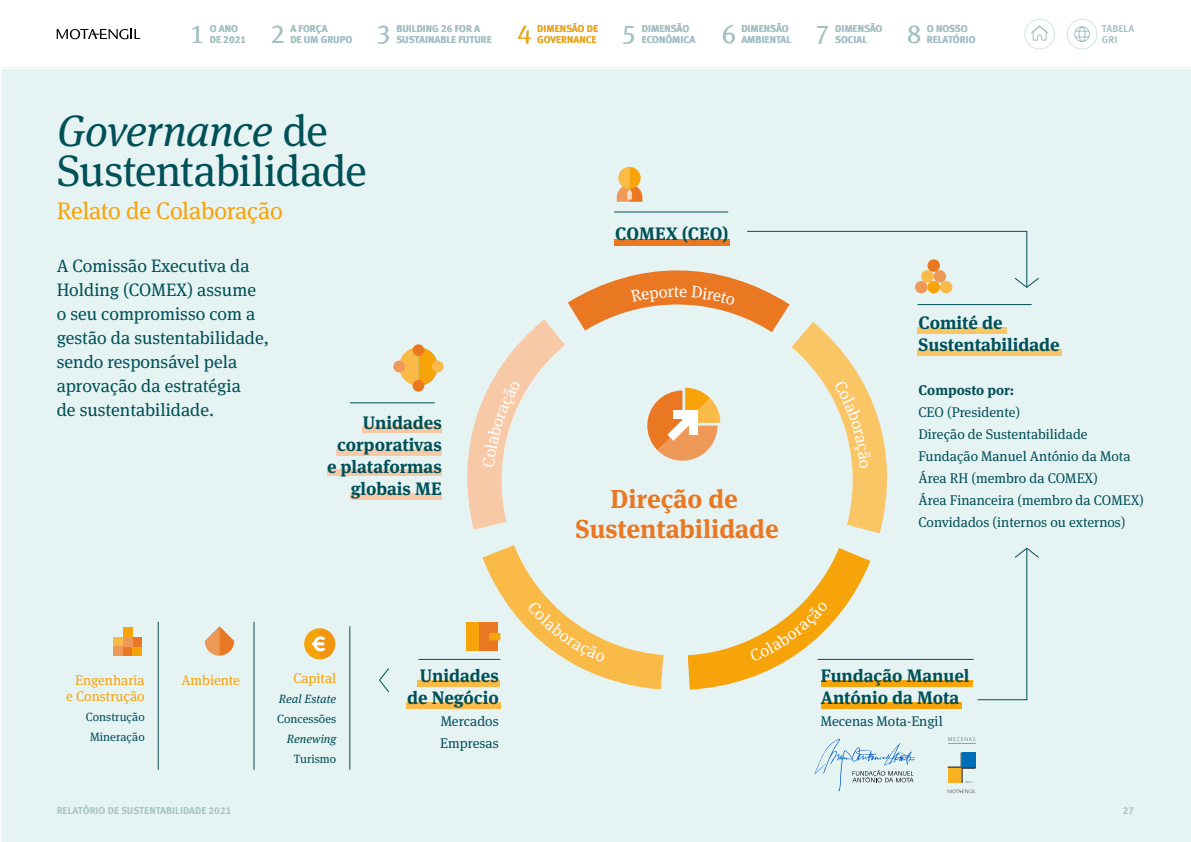
<style>
.page{position:relative;width:1191px;height:842px;background:#fff}
.page>*{position:absolute;margin:0;border:0;box-sizing:border-box;transform-origin:0 0}
.t1{font:44px "Meta Serif Lf";letter-spacing:-.02em;color:#005058}
.t2{font:italic 44px "Meta Serif";letter-spacing:-.015em;color:#005058}
.t3{font:26px "Meta Serif Tf";color:#a6c2c4}
.t4{font:26px "Meta Serif Tf";color:#f7a30a}
.t5{font:700 25.9px/29.6px "Meta Serif Lf";color:#ea7721;text-align:center}
.t6{font:24px "Meta Serif Lf";letter-spacing:-.015em;color:#f7a30a}
.t7{font:18px/24px "Meta Serif Lf";color:#005058}
.t8{font:700 18px/22px "Meta Serif Tf";color:#005058}
.t9{font:16.7px "Meta Serif";color:#fff}
.t10{font:14px/22px "Meta Serif Lf";color:#005058}
.t11{font:14px "Meta Serif";color:#f7a30a}
.t12{font:14px/22px "Meta Serif";color:#005058}
.t13{font:700 14px "Meta Serif Lf";color:#005058}
.t14{font:12px/20px "Meta Serif";color:#005058;text-align:center}
.t15{font:italic 12px "Meta Serif";color:#005058}
.t16{font:700 10px/11px "Meta Offc";color:#a6c2c4}
.t17{font:700 10px/11px "Meta Offc";color:#f7a30a}
.s1{font-family:"Meta Serif Lf";font-style:normal}
</style>
<div class="page">
<svg style="left:57px;top:29px;width:83px;height:10px"></svg>
<div style="left:1024px;top:19px;width:31px;height:30px;border:1px solid #d4e3e3;border-radius:50%"></div>
<svg style="left:1031px;top:25px;width:17px;height:16px"></svg>
<div style="left:1066px;top:19px;width:31px;height:30px;border:1px solid #d4e3e3;border-radius:50%"></div>
<svg style="left:1074px;top:26px;width:16px;height:16px"></svg>
<hr style="left:1px;top:68px;width:1190px;height:1px;background:#005058">
<div style="left:1px;top:69px;width:1190px;height:773px;background:#e6f3f3"></div>
<svg style="left:568px;top:270px;width:221px;height:52px;fill:#ea7721"></svg>
<svg style="left:467px;top:319px;width:140px;height:211px"></svg>
<svg style="left:482px;top:481px;width:182px;height:208px"></svg>
<svg style="left:687px;top:548px;width:183px;height:142px"></svg>
<svg style="left:753px;top:322px;width:134px;height:211px;fill:#f7c565"></svg>
<div style="left:501px;top:305px;width:351px;height:350px;background:#e6f3f3;border-radius:50%"></div>
<div style="left:417px;top:680px;width:83px;height:7px;background:#f9ba47"></div>
<div style="left:406px;top:702px;width:94px;height:6px;background:#f9ba47"></div>
<div style="left:614px;top:239px;width:116px;height:7px;background:#ea7721"></div>
<div style="left:916px;top:327px;width:90px;height:7px;background:#fac565"></div>
<div style="left:916px;top:349px;width:145px;height:7px;background:#fac565"></div>
<hr style="left:158px;top:622px;width:1px;height:148px;background:#054e56">
<hr style="left:254px;top:622px;width:1px;height:148px;background:#054e56">
<hr style="left:349px;top:626px;width:1px;height:144px;background:#054e56">
<div style="left:821px;top:680px;width:151px;height:7px;background:#f7a30a"></div>
<div style="left:821px;top:702px;width:140px;height:6px;background:#f7a30a"></div>
<div style="left:350px;top:493px;width:92px;height:6px;background:#f7c9a6"></div>
<div style="left:327px;top:470px;width:115px;height:6px;background:#f7c9a6"></div>
<div style="left:336px;top:449px;width:106px;height:6px;background:#f7c9a6"></div>
<div style="left:362px;top:426px;width:80px;height:7px;background:#f7c9a6"></div>
<svg style="left:746px;top:231px;width:293px;height:57px"></svg>
<svg style="left:977px;top:548px;width:62px;height:152px"></svg>
<svg style="left:379px;top:668px;width:10px;height:24px"></svg>
<svg style="left:948px;top:737px;width:27px;height:7px"></svg>
<svg style="left:947px;top:789px;width:28px;height:4px"></svg>
<svg style="left:947px;top:752px;width:28px;height:31px"></svg>
<svg style="left:814px;top:739px;width:102px;height:52px"></svg>
<svg style="left:393px;top:344px;width:50px;height:48px"></svg>
<svg style="left:647px;top:388px;width:73px;height:73px"></svg>
<div style="left:689px;top:410px;width:8px;height:25px;background:#fff"></div>
<div style="left:673px;top:410px;width:24px;height:9px;background:#fff"></div>
<svg style="left:617px;top:167px;width:25px;height:35px"></svg>
<svg style="left:205px;top:626px;width:29px;height:29px"></svg>
<div style="left:304px;top:628px;width:31px;height:31px;background:#f7a30a;border-radius:50%"></div>
<svg style="left:312px;top:628px;width:23px;height:31px"></svg>
<hr style="left:614px;top:212px;width:114px;height:1px;background:#005058">
<hr style="left:350px;top:403px;width:85px;height:1px;background:#005058">
<hr style="left:817px;top:659px;width:156px;height:1px;background:#005058">
<hr style="left:418px;top:659px;width:82px;height:1px;background:#005058">
<hr style="left:917px;top:304px;width:114px;height:1px;background:#005058">
<div style="left:123px;top:627px;width:10px;height:10px;background:#f7a30a"></div>
<div style="left:113px;top:637px;width:10px;height:10px;background:#f9ba47"></div>
<div style="left:123px;top:647px;width:10px;height:9px;background:#ea7721"></div>
<div style="left:113px;top:647px;width:10px;height:9px;background:#ef9958"></div>
<div style="left:133px;top:647px;width:9px;height:9px;background:#f7a30a"></div>
<div style="left:133px;top:637px;width:9px;height:10px;background:#ea7721"></div>
<div style="left:123px;top:637px;width:10px;height:10px;background:#ef9958"></div>
<div style="left:927px;top:259px;width:13px;height:13px;background:#ea7721;border-radius:50%"></div>
<div style="left:921px;top:270px;width:12px;height:13px;background:#f9ba47;border-radius:50%"></div>
<div style="left:927px;top:281px;width:13px;height:12px;background:#f7a30a;border-radius:50%"></div>
<div style="left:915px;top:281px;width:12px;height:12px;background:#ef9958;border-radius:50%"></div>
<div style="left:940px;top:281px;width:12px;height:12px;background:#f9ba47;border-radius:50%"></div>
<div style="left:933px;top:270px;width:13px;height:13px;background:#ef9958;border-radius:50%"></div>
<div style="left:466px;top:622px;width:32px;height:29px;background:#ea7721"></div>
<div style="left:466px;top:622px;width:13px;height:29px;background:#f7a30a"></div>
<svg style="left:489px;top:633px;width:11px;height:7px"></svg>
<div style="left:630px;top:286px;width:105px;height:20px;background:#ea7721"></div>
<svg style="left:834px;top:380px;width:37px;height:88px"></svg>
<svg style="left:483px;top:380px;width:38px;height:87px"></svg>
<svg style="left:749px;top:601px;width:79px;height:61px"></svg>
<svg style="left:527px;top:601px;width:78px;height:62px"></svg>
<h2 class="t3" style="left:190px;top:19px;width:16px">1</h2>
<p class="t16" style="left:210px;top:23px;width:38px">O ANO<br>DE 2021</p>
<h2 class="t3" style="left:270px;top:19px;width:16px">2</h2>
<p class="t16" style="left:290px;top:23px;width:64px">A FORÇA<br>DE UM GRUPO</p>
<h2 class="t3" style="left:622px;top:19px;width:16px">5</h2>
<p class="t16" style="left:642px;top:23px;width:55px">DIMENSÃO<br>ECONÓMICA</p>
<h2 class="t3" style="left:721px;top:19px;width:16px">6</h2>
<p class="t16" style="left:741px;top:23px;width:51px">DIMENSÃO<br>AMBIENTAL</p>
<h2 class="t3" style="left:815px;top:19px;width:16px">7</h2>
<p class="t16" style="left:835px;top:23px;width:49px">DIMENSÃO<br>SOCIAL</p>
<h2 class="t3" style="left:907px;top:19px;width:16px">8</h2>
<p class="t16" style="left:927px;top:23px;width:42px">O NOSSO</p>
<p class="t16" style="left:396px;top:23px;width:97px">BUILDING 26 FOR A<br>SUSTAINABLE FUTURE</p>
<h2 class="t4" style="left:517px;top:19px;width:16px">4</h2>
<p class="t17" style="left:537px;top:23px;width:62px">DIMENSÃO DE<br>GOVERNANCE</p>
<h2 class="t3" style="left:376px;top:19px;width:16px">3</h2>
<p class="t16" style="left:927px;top:34px;width:50px">RELATÓRIO</p>
<p class="t16" style="left:1102px;top:23px;width:34px">TABELA<br>GRI</p>
<h1 class="t2" style="left:57px;top:105px;width:273px">Governance <span class="s1">de</span></h1>
<h1 class="t1" style="left:57px;top:145px;width:312px">Sustentabilidade</h1>
<h3 class="t6" style="left:57px;top:197px;width:227px">Relato de Colaboração</h3>
<h3 class="t7" style="left:57px;top:253px;width:214px">A Comissão Executiva da<br>Holding (COMEX) assume o seu compromisso com a gestão da sustentabilidade, sendo responsável pela aprovação da estratégia<br>de sustentabilidade.</h3>
<h3 class="t8" style="left:327px;top:412px;width:116px;text-align:right">Unidades corporativas e plataformas globais ME</h3>
<h3 class="t11" style="left:75px;top:672px;width:71px">Engenharia</h3>
<h3 class="t11" style="left:181px;top:672px;width:60px">Ambiente</h3>
<h3 class="t11" style="left:66px;top:688px;width:80px">e Construção</h3>
<p class="t14" style="left:86px;top:707px;width:60px">Construção<br>Mineração</p>
<h3 class="t11" style="left:293px;top:670px;width:44px">Capital</h3>
<p class="t15" style="left:279px;top:692px;width:59px">Real Estate</p>
<p class="t14" style="left:277px;top:709px;width:61px">Concessões</p>
<p class="t15" style="left:287px;top:732px;width:51px">Renewing</p>
<p class="t14" style="left:294px;top:749px;width:44px">Turismo</p>
<h3 class="t8" style="left:407px;top:665px;width:93px;text-align:right">Unidades de Negócio</h3>
<h3 class="t12" style="left:440px;top:710px;width:60px">Mercados<br>Empresas</h3>
<h3 class="t8" style="left:615px;top:222px;width:115px">COMEX (CEO)</h3>
<h3 class="t9" style="left:674px;top:282px;width:7px">t</h3>
<h3 class="t5" style="left:575px;top:484px;width:205px">Direção de<br>Sustentabilidade</h3>
<h3 class="t8" style="left:918px;top:312px;width:143px">Comité de<br>Sustentabilidade</h3>
<h3 class="t13" style="left:918px;top:382px;width:97px">Composto por:</h3>
<h3 class="t10" style="left:918px;top:401px;width:227px">CEO (Presidente)<br>Direção de Sustentabilidade<br>Fundação Manuel António da Mota<br>Área RH (membro da COMEX)<br>Área Financeira (membro da COMEX)<br>Convidados (internos ou externos)</h3>
<h3 class="t8" style="left:821px;top:665px;width:150px">Fundação Manuel<br>António da Mota</h3>
<h3 class="t12" style="left:821px;top:710px;width:123px">Mecenas Mota-Engil</h3>
<p class="t16" style="left:57px;top:805px;width:176px">RELATÓRIO DE SUSTENTABILIDADE 2021</p>
<p class="t16" style="left:1122px;top:805px;width:13px">27</p>
</div>
